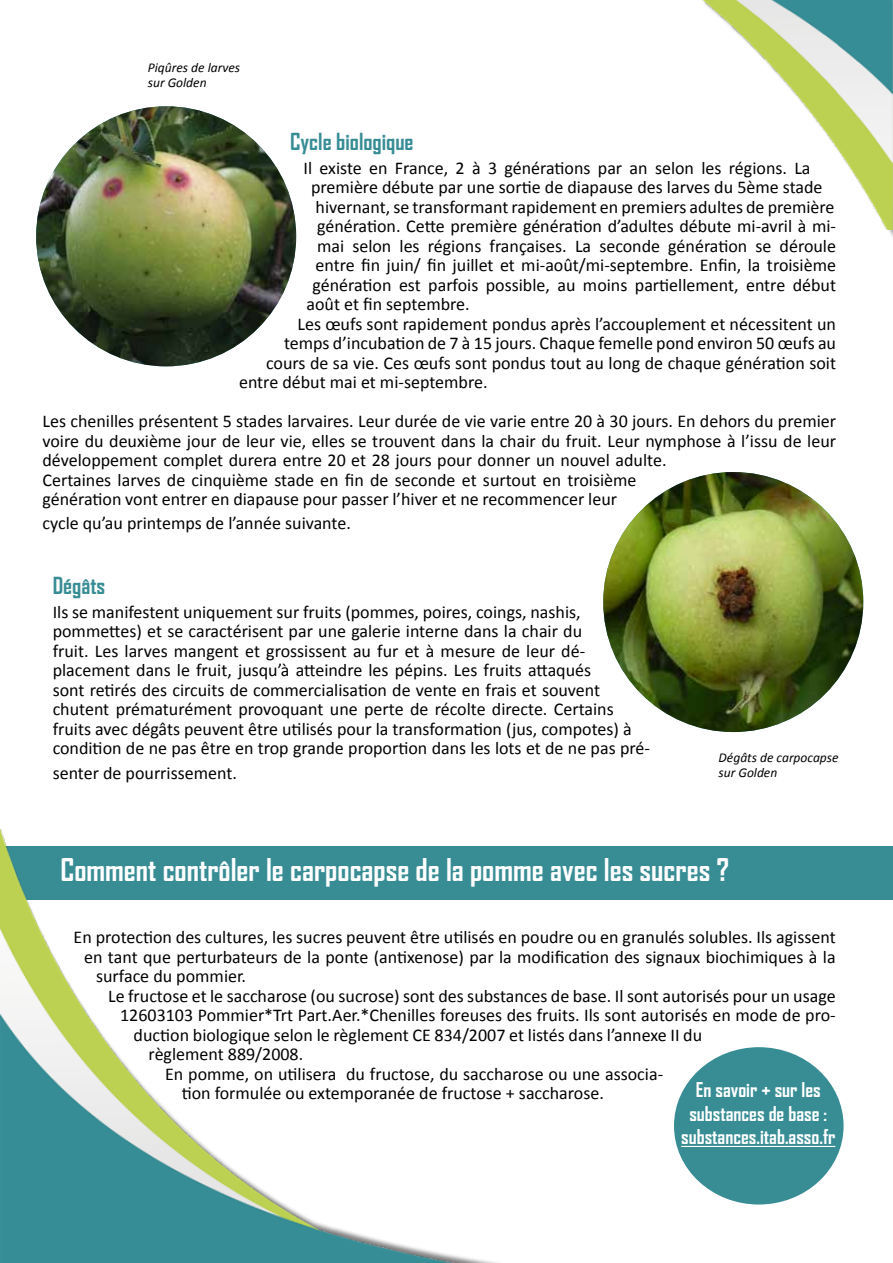
<style>
.page{position:relative;width:893px;height:1263px;background:#fff}
.page>*{position:absolute;margin:0;border:0;box-sizing:border-box;transform-origin:0 0}
.t1{font:700 30px "Agency FB";color:#fff}
.t2{font:700 22.5px "Agency FB";color:#388d95}
.t3{font:700 19.5px/23.4px "Agency FB";color:#fff;text-align:center}
.t4{font:18px/19.5px "Calibri";color:#020203}
.t5{font:italic 13.5px/15px "Calibri";color:#020203}
</style>
<div class="page">
<img style="left:36px;top:106px;width:260px;height:260px;border-radius:130px">
<img style="left:603px;top:472px;width:260px;height:260px;border-radius:130px">
<img style="left:702px;top:0;width:191px;height:230px">
<div style="left:0;top:846px;width:893px;height:54px;background:#388d95"></div>
<div style="left:674px;top:1047px;width:170px;height:157px;background:#388d95;border-radius:50%"></div>
<hr style="left:681px;top:1146px;width:154px;height:1px;background:#fff">
<img style="left:0;top:830px;width:496px;height:433px">
<p class="t5" style="left:148px;top:59px;width:94px">Piqûres de larves sur Golden</p>
<p class="t2" style="left:290px;top:127px;width:125px">Cycle biologique</p>
<p class="t4" style="left:304px;top:158px;width:508px">Il existe en France, 2 à 3 générations par an selon les régions. La</p>
<p class="t4" style="left:311px;top:177px;width:513px">première débute par une sortie de diapause des larves du 5ème stade</p>
<p class="t4" style="left:316px;top:197px;width:521px">hivernant, se transformant rapidement en premiers adultes de première</p>
<p class="t4" style="left:317px;top:216px;width:520px">génération. Cette première génération d’adultes débute mi-avril à mi-</p>
<p class="t4" style="left:317px;top:236px;width:520px">mai selon les régions françaises. La seconde génération se déroule</p>
<p class="t4" style="left:316px;top:255px;width:522px">entre fin juin/ fin juillet et mi-août/mi-septembre. Enfin, la troisième</p>
<p class="t4" style="left:313px;top:275px;width:525px">génération est parfois possible, au moins partiellement, entre début</p>
<p class="t4" style="left:307px;top:294px;width:165px">août et fin septembre.</p>
<p class="t4" style="left:298px;top:314px;width:540px">Les œufs sont rapidement pondus après l’accouplement et nécessitent un</p>
<p class="t4" style="left:284px;top:333px;width:553px">temps d’incubation de 7 à 15 jours. Chaque femelle pond environ 50 œufs au</p>
<p class="t4" style="left:266px;top:353px;width:571px">cours de sa vie. Ces œufs sont pondus tout au long de chaque génération soit</p>
<p class="t4" style="left:239px;top:372px;width:250px">entre début mai et mi-septembre.</p>
<p class="t4" style="left:43px;top:411px;width:795px">Les chenilles présentent 5 stades larvaires. Leur durée de vie varie entre 20 à 30 jours. En dehors du premier voire du deuxième jour de leur vie, elles se trouvent dans la chair du fruit. Leur nymphose à l’issu de leur développement complet durera entre 20 et 28 jours pour donner un nouvel adulte.<br>Certaines larves de cinquième stade en fin de seconde et surtout en troisième<br>génération vont entrer en diapause pour passer l’hiver et ne recommencer leur</p>
<p class="t4" style="left:43px;top:514px;width:310px">cycle qu’au printemps de l’année suivante.</p>
<p class="t2" style="left:53px;top:572px;width:54px">Dégâts</p>
<p class="t4" style="left:53px;top:602px;width:599px">Ils se manifestent uniquement sur fruits (pommes, poires, coings, nashis, pommettes) et se caractérisent par une galerie interne dans la chair du<br>fruit. Les larves mangent et grossissent au fur et à mesure de leur dé&shy;placement dans le fruit, jusqu’à atteindre les pépins. Les fruits attaqués<br>sont retirés des circuits de commercialisation de vente en frais et souvent chutent prématurément provoquant une perte de récolte directe. Certains fruits avec dégâts peuvent être utilisés pour la transformation (jus, compotes) à condition de ne pas être en trop grande proportion dans les lots et de ne pas pré-</p>
<p class="t4" style="left:53px;top:763px;width:186px">senter de pourrissement.</p>
<p class="t5" style="left:719px;top:750px;width:121px">Dégâts de carpocapse sur Golden</p>
<h1 class="t1" style="left:60px;top:851px;width:670px">Comment contrôler le carpocapse de la pomme avec les sucres ?</h1>
<p class="t4" style="left:74px;top:928px;width:764px">En protection des cultures, les sucres peuvent être utilisés en poudre ou en granulés solubles. Ils agissent</p>
<p class="t4" style="left:84px;top:947px;width:753px">en tant que perturbateurs de la ponte (antixenose) par la modification des signaux biochimiques à la</p>
<p class="t4" style="left:96px;top:967px;width:151px">surface du pommier.</p>
<p class="t4" style="left:108px;top:986px;width:729px">Le fructose et le saccharose (ou sucrose) sont des substances de base. Il sont autorisés pour un usage</p>
<p class="t4" style="left:120px;top:1006px;width:717px">12603103 Pommier*Trt Part.Aer.*Chenilles foreuses des fruits. Ils sont autorisés en mode de pro-</p>
<p class="t4" style="left:134px;top:1025px;width:570px">duction biologique selon le règlement CE 834/2007 et listés dans l’annexe II du</p>
<p class="t4" style="left:149px;top:1045px;width:156px">règlement 889/2008.</p>
<p class="t4" style="left:165px;top:1064px;width:500px">En pomme, on utilisera du fructose, du saccharose ou une associa-</p>
<p class="t4" style="left:182px;top:1084px;width:424px">tion formulée ou extemporanée de fructose + saccharose.</p>
<p class="t3" style="left:681px;top:1078px;width:156px">En savoir + sur les substances de base : substances.itab.asso.fr</p>
</div>
